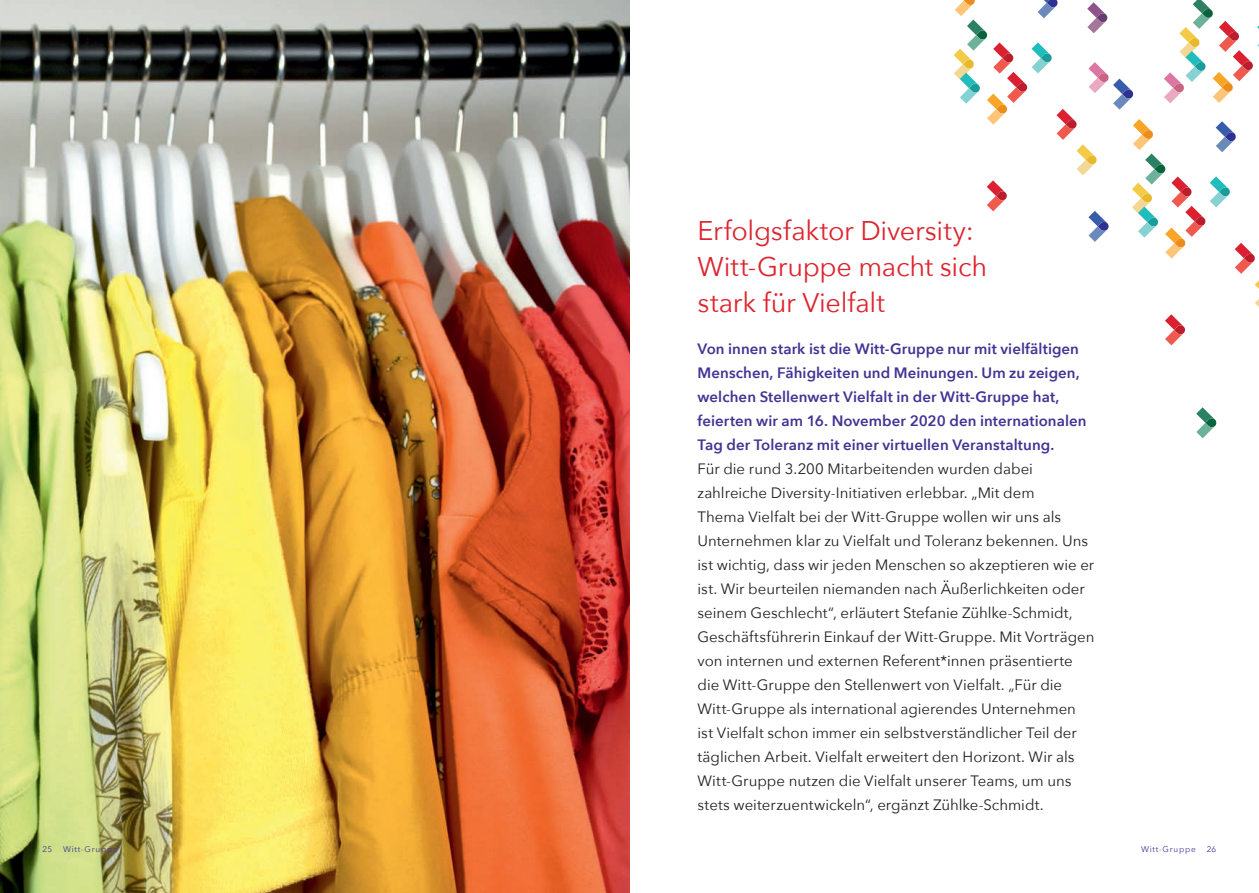
<style>
.page{position:relative;width:1259px;height:893px;background:#fff}
.page>*{position:absolute;margin:0;border:0;box-sizing:border-box;transform-origin:0 0}
.t1{font:27px/36px "Avenir Next";letter-spacing:-.01em;color:#dd242e}
.t2{font:15px/24px "Avenir Next";color:#231f20}
.t3{font:600 15px/24px "Avenir Next";letter-spacing:.005em;color:#433394}
.t4{font:8.25px "Avenir Next";letter-spacing:.09em;color:#433394}
</style>
<div class="page">
<img style="left:0;top:0;width:629px;height:893px">
<svg style="left:1196px;top:407px;width:20px;height:31px"></svg>
<svg style="left:954px;top:0;width:305px;height:345px"></svg>
<div style="left:1006px;top:261px;width:59px;height:49px;background:#fff"></div>
<h1 class="t1" style="left:697px;top:211px;width:291px">Erfolgsfaktor Diversity:<br>Witt-Gruppe macht sich stark für Vielfalt</h1>
<p class="t3" style="left:697px;top:336px;width:390px">Von innen stark ist die Witt-Gruppe nur mit vielfältigen Menschen, Fähigkeiten und Meinungen. Um zu zeigen, welchen Stellenwert Vielfalt in der Witt-Gruppe hat, feierten wir am 16. November 2020 den internationalen Tag der Toleranz mit einer virtuellen Veranstaltung.</p>
<p class="t2" style="left:697px;top:456px;width:398px">Für die rund 3.200 Mitarbeitenden wurden dabei zahlreiche Diversity-Initiativen erlebbar. „Mit dem<br>Thema Vielfalt bei der Witt-Gruppe wollen wir uns als Unternehmen klar zu Vielfalt und Toleranz bekennen. Uns ist wichtig, dass wir jeden Menschen so akzeptieren wie er ist. Wir beurteilen niemanden nach Äußerlichkeiten oder seinem Geschlecht“, erläutert Stefanie Zühlke-Schmidt, Geschäftsführerin Einkauf der Witt-Gruppe. Mit Vorträgen von internen und externen Referent*innen präsentierte die Witt-Gruppe den Stellenwert von Vielfalt. „Für die Witt-Gruppe als international agierendes Unternehmen ist Vielfalt schon immer ein selbstverständlicher Teil der täglichen Arbeit. Vielfalt erweitert den Horizont. Wir als Witt-Gruppe nutzen die Vielfalt unserer Teams, um uns stets weiterzuentwickeln“, ergänzt Zühlke-Schmidt.</p>
<p class="t4" style="left:43px;top:842px;width:11px">25</p>
<p class="t4" style="left:63px;top:842px;width:56px">Witt-Gruppe</p>
<p class="t4" style="left:1141px;top:842px;width:56px">Witt-Gruppe</p>
<p class="t4" style="left:1206px;top:842px;width:11px">26</p>
</div>
